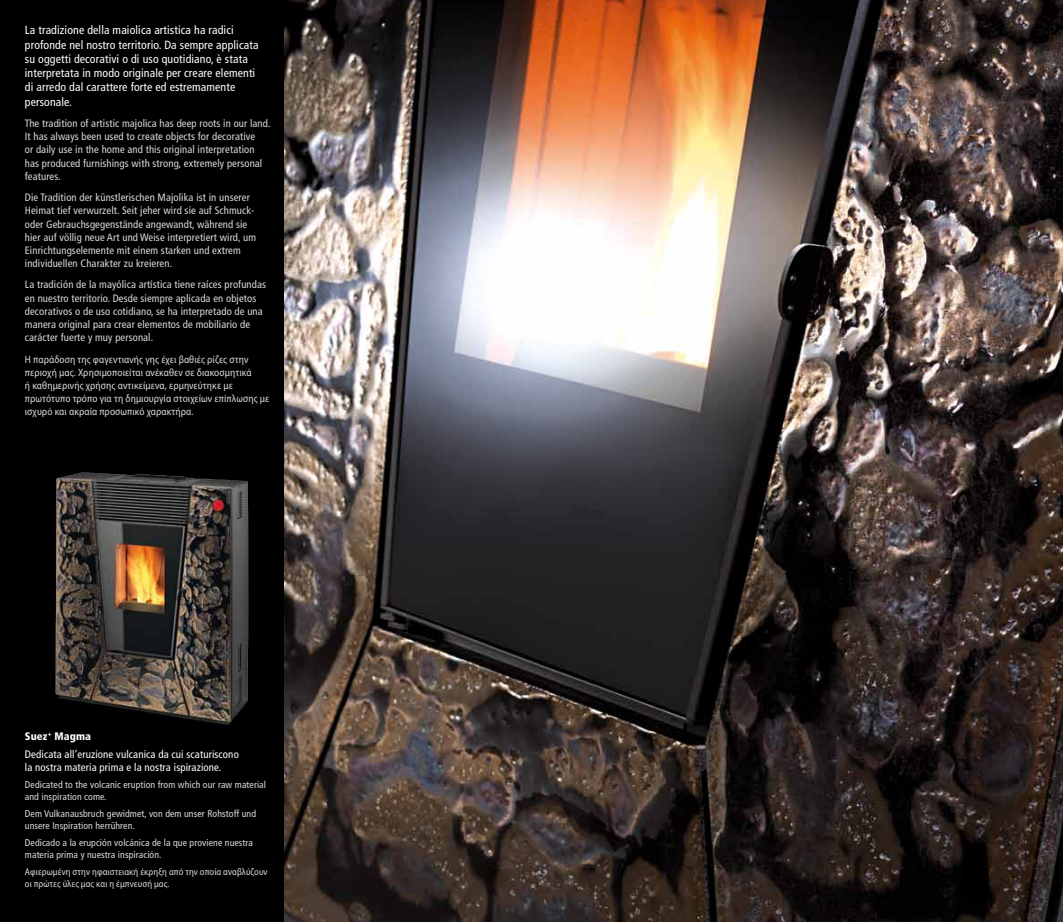
<style>
.page{position:relative;width:1063px;height:922px;background:#fff}
.page>*{position:absolute;margin:0;border:0;box-sizing:border-box;transform-origin:0 0}
.t1{font:condensed 11.88px/14.2px "Frutiger LT Std";letter-spacing:.01em;color:#fff}
.t2{font:condensed 10.88px/18px "Frutiger LT Std";letter-spacing:.01em;color:#fff}
.t3{font:condensed 10.62px/13px "Frutiger LT Std";letter-spacing:.01em;color:#d9dadb}
.t4{font:semi-condensed 10.62px/13px "Myriad Pro";letter-spacing:.01em;color:#d9dadb;scale:.96 1}
.t5{font:condensed 9.75px/11.9px "Frutiger LT Std";letter-spacing:.01em;color:#d9dadb}
.t6{font:semi-condensed 9.75px/11.9px "Myriad Pro";letter-spacing:.01em;color:#d9dadb;scale:.96 1}
.s1{font-weight:900}
</style>
<div class="page">
<img style="left:283px;top:0;width:780px;height:921px">
<div style="left:0;top:0;width:283px;height:921px;background:#000"></div>
<img style="left:55px;top:472px;width:194px;height:253px">
<p class="t1" style="left:25px;top:23px;width:235px">La tradizione della maiolica artistica ha radici profonde nel nostro territorio. Da sempre applicata su oggetti decorativi o di uso quotidiano, è stata interpretata in modo originale per creare elementi di arredo dal carattere forte ed estremamente personale.</p>
<p class="t3" style="left:25px;top:117px;width:247px">The tradition of artistic majolica has deep roots in our land.<br>It has always been used to create objects for decorative<br>or daily use in the home and this original interpretation has produced furnishings with strong, extremely personal features.</p>
<p class="t3" style="left:25px;top:191px;width:233px">Die Tradition der künstlerischen Majolika ist in unserer Heimat tief verwurzelt. Seit jeher wird sie auf Schmuck&shy;oder Gebrauchsgegenstände angewandt, während sie hier auf völlig neue Art und Weise interpretiert wird, um Einrichtungselemente mit einem starken und extrem individuellen Charakter zu kreieren.</p>
<p class="t3" style="left:25px;top:278px;width:243px">La tradición de la mayólica artística tiene raíces profundas en nuestro territorio. Desde siempre aplicada en objetos decorativos o de uso cotidiano, se ha interpretado de una manera original para crear elementos de mobiliario de carácter fuerte y muy personal.</p>
<p class="t4" style="left:25px;top:352px;width:256px">Η παράδοση της φαγεντιανής γης έχει βαθιές ρίζες στην περιοχή μας. Χρησιμοποιείται ανέκαθεν σε διακοσμητικά<br>ή καθημερινής χρήσης αντικείμενα, ερμηνεύτηκε με πρωτότυπο τρόπο για τη δημιουργία στοιχείων επίπλωσης με ισχυρό και ακραία προσωπικό χαρακτήρα.</p>
<p class="t2" style="left:25px;top:727px;width:216px"><span class="s1">Suez</span><sup>+</sup> <span class="s1">Magma<br></span>Dedicata all’eruzione vulcanica da cui scaturiscono</p>
<p class="t2" style="left:25px;top:758px;width:198px">la nostra materia prima e la nostra ispirazione.</p>
<p class="t5" style="left:25px;top:778px;width:243px">Dedicated to the volcanic eruption from which our raw material and inspiration come.</p>
<p class="t5" style="left:25px;top:807px;width:233px">Dem Vulkanausbruch gewidmet, von dem unser Rohstoff und unsere Inspiration herrühren.</p>
<p class="t5" style="left:25px;top:836px;width:230px">Dedicado a la erupción volcánica de la que proviene nuestra materia prima y nuestra inspiración.</p>
<p class="t6" style="left:25px;top:865px;width:254px">Αφιερωμένη στην ηφαιστειακή έκρηξη από την οποία αναβλύζουν οι πρώτες ύλες μας και η έμπνευσή μας.</p>
</div>
